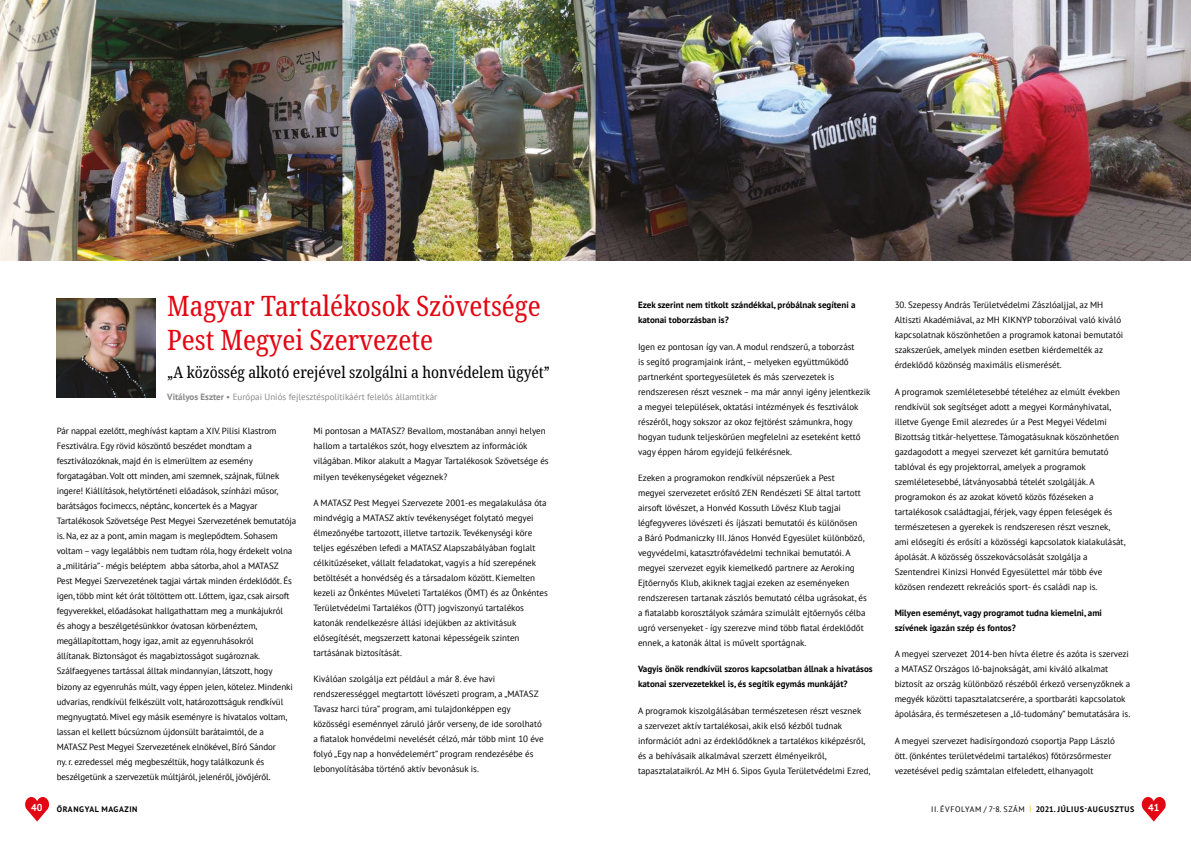
<style>
.page{position:relative;width:1191px;height:842px;background:#fff}
.page>*{position:absolute;margin:0;border:0;box-sizing:border-box;transform-origin:0 0}
.t1{font:condensed 28px/34px "Noto Serif";color:#e30613}
.t2{font:condensed 16px "Noto Serif";color:#000}
.t3{font:700 10px "PT Sans";color:#fff}
.t4{font:9px/15px "PT Sans";color:#000}
.t5{font:700 9px/15px "PT Sans";color:#000}
.t6{font:9px "PT Sans";color:#878787}
.t7{font:700 8px "PT Sans";letter-spacing:.08em;color:#000}
.s1{font-weight:700}
.s2{font-weight:400}
.s3{font-weight:400;color:#f7a600}
</style>
<div class="page">
<svg style="left:1141px;top:797px;width:24px;height:24px"></svg>
<svg style="left:25px;top:797px;width:24px;height:24px"></svg>
<img style="left:56px;top:298px;width:100px;height:100px">
<img style="left:0;top:0;width:1191px;height:261px">
<h1 class="t1" style="left:167px;top:290px;width:375px">Magyar Tartalékosok Szövetsége<br>Pest Megyei Szervezete</h1>
<h2 class="t2" style="left:167px;top:361px;width:384px">„A közösség alkotó erejével szolgálni a honvédelem ügyét”</h2>
<p class="t6" style="left:167px;top:391px;width:271px"><span class="s1">Vitályos Eszter</span> • Európai Uniós fejlesztéspolitikáért felelős államtitkár</p>
<p class="t4" style="left:57px;top:423px;width:241px">Pár nappal ezelőtt, meghívást kaptam a XIV. Pilisi Klastrom Fesztiválra. Egy rövid köszöntő beszédet mondtam a fesztiválozóknak, majd én is elmerültem az esemény forgatagában. Volt ott minden, ami szemnek, szájnak, fülnek ingere! Kiállítások, helytörténeti előadások, színházi műsor, barátságos focimeccs, néptánc, koncertek és a Magyar Tartalékosok Szövetsége Pest Megyei Szervezetének bemutatója is. Na, ez az a pont, amin magam is meglepődtem. Sohasem voltam – vagy legalábbis nem tudtam róla, hogy érdekelt volna a „militária” - mégis beléptem abba sátorba, ahol a MATASZ Pest Megyei Szervezetének tagjai vártak minden érdeklődőt. És igen, több mint két órát töltöttem ott. Lőttem, igaz, csak airsoft fegyverekkel, előadásokat hallgathattam meg a munkájukról<br>és ahogy a beszélgetésünkkor óvatosan körbenéztem, megállapítottam, hogy igaz, amit az egyenruhásokról<br>állítanak. Biztonságot és magabiztosságot sugároznak.<br>Szálfaegyenes tartással álltak mindannyian, látszott, hogy bizony az egyenruhás múlt, vagy éppen jelen, kötelez. Mindenki udvarias, rendkívül felkészült volt, határozottságuk rendkívül megnyugtató. Mivel egy másik eseményre is hivatalos voltam, lassan el kellett búcsúznom újdonsült barátaimtól, de a MATASZ Pest Megyei Szervezetének elnökével, Bíró Sándor<br>ny. r. ezredessel még megbeszéltük, hogy találkozunk és beszélgetünk a szervezetük múltjáról, jelenéről, jövőjéről.</p>
<p class="t4" style="left:313px;top:424px;width:237px">Mi pontosan a MATASZ? Bevallom, mostanában annyi helyen hallom a tartalékos szót, hogy elvesztem az információk világában. Mikor alakult a Magyar Tartalékosok Szövetsége és milyen tevékenységeket végeznek?</p>
<p class="t4" style="left:313px;top:495px;width:236px">A MATASZ Pest Megyei Szervezete 2001-es megalakulása óta mindvégig a MATASZ aktív tevékenységet folytató megyei élmezőnyébe tartozott, illetve tartozik. Tevékenységi köre teljes egészében lefedi a MATASZ Alapszabályában foglalt célkitűzéseket, vállalt feladatokat, vagyis a híd szerepének betöltését a honvédség és a társadalom között. Kiemelten kezeli az Önkéntes Műveleti Tartalékos (ÖMT) és az Önkéntes Területvédelmi Tartalékos (ÖTT) jogviszonyú tartalékos katonák rendelkezésre állási idejükben az aktivitásuk elősegítését, megszerzett katonai képességeik szinten tartásának biztosítását.</p>
<p class="t4" style="left:313px;top:671px;width:232px">Kiválóan szolgálja ezt például a már 8. éve havi rendszerességgel megtartott lövészeti program, a „MATASZ Tavasz harci túra” program, ami tulajdonképpen egy közösségi eseménnyel záruló járőr verseny, de ide sorolható a fiatalok honvédelmi nevelését célzó, már több mint 10 éve folyó „Egy nap a honvédelemért” program rendezésébe és lebonyolításába történő aktív bevonásuk is.</p>
<p class="t5" style="left:638px;top:297px;width:219px">Ezek szerint nem titkolt szándékkal, próbálnak segíteni a katonai toborzásban is?</p>
<p class="t4" style="left:638px;top:339px;width:234px">Igen ez pontosan így van. A modul rendszerű, a toborzást<br>is segítő programjaink iránt, – melyeken együttműködő partnerként sportegyesületek és más szervezetek is rendszeresen részt vesznek – ma már annyi igény jelentkezik a megyei települések, oktatási intézmények és fesztiválok részéről, hogy sokszor az okoz fejtörést számunkra, hogy hogyan tudunk teljeskörűen megfelelni az eseteként kettő vagy éppen három egyidejű felkérésnek.</p>
<p class="t4" style="left:638px;top:470px;width:230px">Ezeken a programokon rendkívül népszerűek a Pest<br>megyei szervezetet erősítő ZEN Rendészeti SE által tartott airsoft lövészet, a Honvéd Kossuth Lövész Klub tagjai légfegyveres lövészeti és íjászati bemutatói és különösen<br>a Báró Podmaniczky III. János Honvéd Egyesület különböző, vegyvédelmi, katasztrófavédelmi technikai bemutatói. A megyei szervezet egyik kiemelkedő partnere az Aeroking Ejtőernyős Klub, akiknek tagjai ezeken az eseményeken rendszeresen tartanak zászlós bemutató célba ugrásokat, és a fiatalabb korosztályok számára szimulált ejtőernyős célba ugró versenyeket - így szerezve mind több fiatal érdeklődőt ennek, a katonák által is művelt sportágnak.</p>
<p class="t5" style="left:638px;top:661px;width:236px">Vagyis önök rendkívül szoros kapcsolatban állnak a hivatásos katonai szervezetekkel is, és segítik egymás munkáját?</p>
<p class="t4" style="left:638px;top:703px;width:234px">A programok kiszolgálásában természetesen részt vesznek<br>a szervezet aktív tartalékosai, akik első kézből tudnak információt adni az érdeklődőknek a tartalékos kiképzésről, és a behívásaik alkalmával szerzett élményeikről, tapasztalataikról. Az MH 6. Sipos Gyula Területvédelmi Ezred,</p>
<p class="t4" style="left:894px;top:297px;width:230px">30. Szepessy András Területvédelmi Zászlóaljjal, az MH Altiszti Akadémiával, az MH KIKNYP toborzóival való kiváló kapcsolatnak köszönhetően a programok katonai bemutatói szakszerűek, amelyek minden esetben kiérdemelték az érdeklődő közönség maximális elismerését.</p>
<p class="t4" style="left:894px;top:384px;width:233px">A programok szemléletesebbé tételéhez az elmúlt években rendkívül sok segítséget adott a megyei Kormányhivatal, illetve Gyenge Emil alezredes úr a Pest Megyei Védelmi Bizottság titkár-helyettese. Támogatásuknak köszönhetően gazdagodott a megyei szervezet két garnitúra bemutató tablóval és egy projektorral, amelyek a programok szemléletesebbé, látványosabbá tételét szolgálják. A programokon és az azokat követő közös főzéseken a tartalékosok családtagjai, férjek, vagy éppen feleségek és természetesen a gyerekek is rendszeresen részt vesznek, ami elősegíti és erősíti a közösségi kapcsolatok kialakulását, ápolását. A közösség összekovácsolását szolgálja a Szentendrei Kinizsi Honvéd Egyesülettel már több éve közösen rendezett rekreációs sport- és családi nap is.</p>
<p class="t5" style="left:894px;top:605px;width:209px">Milyen eseményt, vagy programot tudna kiemelni, ami szívének igazán szép és fontos?</p>
<p class="t4" style="left:894px;top:647px;width:237px">A megyei szervezet 2014-ben hívta életre és azóta is szervezi a MATASZ Országos lő-bajnokságát, ami kiváló alkalmat biztosít az ország különböző részéből érkező versenyzőknek a megyék közötti tapasztalatcserére, a sportbaráti kapcsolatok ápolására, és természetesen a „lő-tudomány” bemutatására is.</p>
<p class="t4" style="left:894px;top:733px;width:222px">A megyei szervezet hadisírgondozó csoportja Papp László ött. (önkéntes területvédelmi tartalékos) főtörzsőrmester vezetésével pedig számtalan elfeledett, elhanyagolt</p>
<p class="t3" style="left:31px;top:801px;width:13px">40</p>
<p class="t7" style="left:57px;top:804px;width:82px">ŐRANGYAL MAGAZIN</p>
<p class="t7" style="left:931px;top:804px;width:205px"><span class="s2">II. ÉVFOLYAM / 7-8. SZÁM</span> <span class="s3">|</span> 2021. JÚLIUS-AUGUSZTUS</p>
<p class="t3" style="left:1148px;top:801px;width:13px">41</p>
</div>
